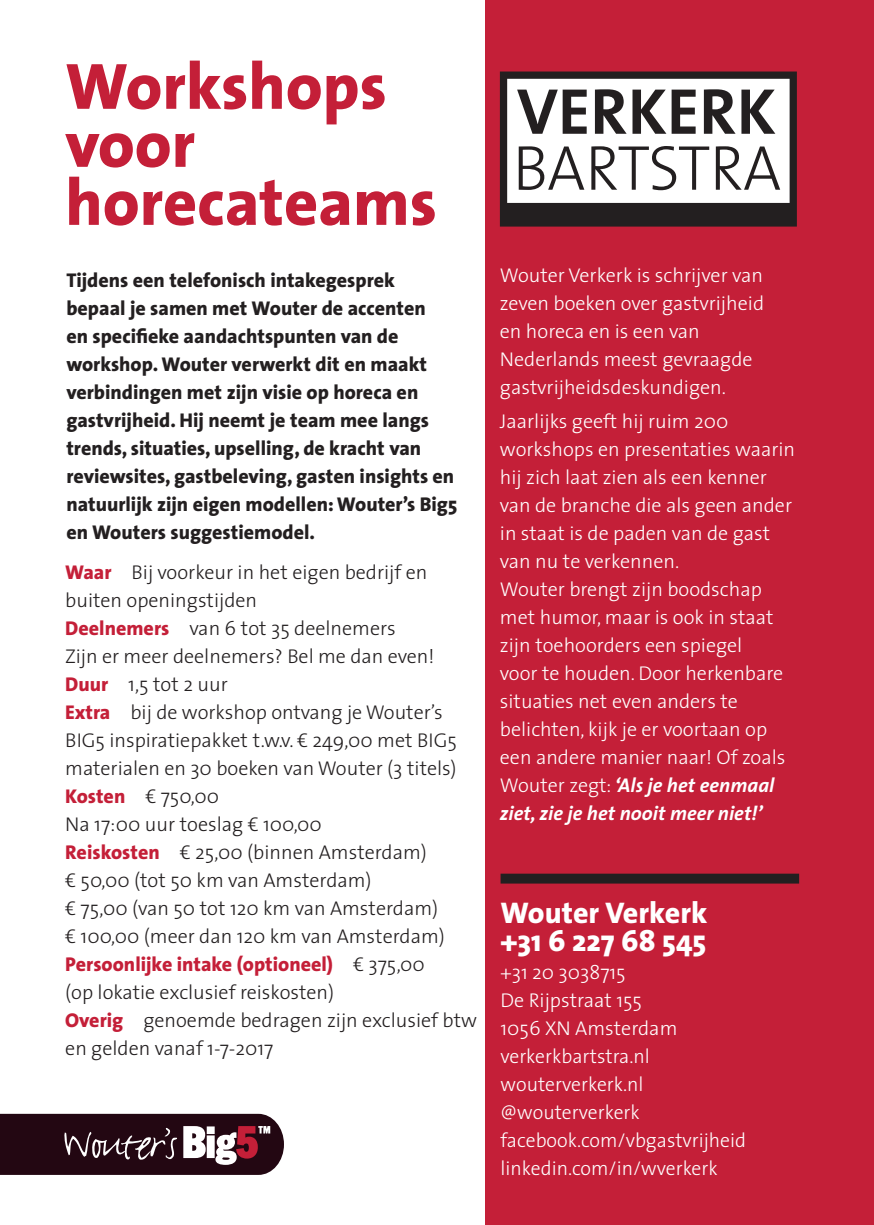
<style>
.page{position:relative;width:874px;height:1225px;background:#fff}
.page>*{position:absolute;margin:0;border:0;box-sizing:border-box;transform-origin:0 0}
.t1{font:800 66px/58px "The Sans";color:#c41f38}
.t2{font:800 30px/28px "The Sans";color:#fff}
.t3{font:300 20px/28px "The Sans";color:#fff}
.t4{font:300 20px/28px "The Sans";color:#231f20}
.t5{font:800 20px/28px "The Sans";color:#231f20}
.s1{font-weight:800;color:#c41f38}
.s2{font-weight:700;font-style:italic}
</style>
<div class="page">
<div style="left:485px;top:0;width:388px;height:1225px;background:#c41f38"></div>
<svg style="left:499px;top:72px;width:297px;height:155px;background:#9f9c9c"></svg>
<svg style="left:517px;top:90px;width:69px;height:44px;background:#989697"></svg>
<svg style="left:594px;top:89px;width:32px;height:45px"></svg>
<svg style="left:632px;top:90px;width:63px;height:44px;background:#878586"></svg>
<svg style="left:703px;top:89px;width:32px;height:45px"></svg>
<svg style="left:741px;top:90px;width:34px;height:44px"></svg>
<svg style="left:518px;top:146px;width:66px;height:44px;background:#bbb9ba"></svg>
<svg style="left:591px;top:146px;width:117px;height:44px;background:#c8c7c7"></svg>
<svg style="left:715px;top:146px;width:64px;height:44px;background:#bcbbbb"></svg>
<svg style="left:0;top:1113px;width:284px;height:62px;background:#482d36"></svg>
<div style="left:500px;top:873px;width:298px;height:10px;background:#231f20"></div>
<h1 class="t1" style="left:65px;top:58px;width:373px">Workshops voor horecateams</h1>
<p class="t5" style="left:66px;top:266px;width:392px">Tijdens een telefonisch intakegesprek bepaal je samen met Wouter de accenten<br>en specifieke aandachtspunten van de workshop.Wouter verwerkt dit en maakt verbindingen met zijn visie op horeca en gastvrijheid. Hij neemt je team mee langs trends, situaties, upselling, de kracht van reviewsites, gastbeleving, gasten insights en natuurlijk zijn eigen modellen:Wouter’s Big5 en Wouters suggestiemodel.</p>
<p class="t4" style="left:65px;top:558px;width:413px"><span class="s1">Waar</span> Bij voorkeur in het eigen bedrijf en buiten openingstijden<br><span class="s1">Deelnemers</span> van 6 tot 35 deelnemers<br>Zijn er meer deelnemers? Bel me dan even!<br><span class="s1">Duur</span> 1,5 tot 2 uur<br><span class="s1">Extra</span> bij de workshop ontvang je Wouter’s BIG5 inspiratiepakket t.w.v. € 249,00 met BIG5 materialen en 30 boeken van Wouter (3 titels)<br><span class="s1">Kosten</span> € 750,00<br>Na 17:00 uur toeslag € 100,00<br><span class="s1">Reiskosten</span> € 25,00 (binnen Amsterdam)<br>€ 50,00 (tot 50 km van Amsterdam)<br>€ 75,00 (van 50 tot 120 km van Amsterdam)<br>€ 100,00 (meer dan 120 km van Amsterdam)<br><span class="s1">Persoonlijke intake (optioneel)</span> € 375,00<br>(op lokatie exclusief reiskosten)<br><span class="s1">Overig</span> genoemde bedragen zijn exclusief btw en gelden vanaf 1-7-2017</p>
<p class="t3" style="left:499px;top:262px;width:265px">Wouter Verkerk is schrijver van zeven boeken over gastvrijheid en horeca en is een van<br>Nederlands meest gevraagde gastvrijheidsdeskundigen.</p>
<p class="t3" style="left:499px;top:407px;width:297px">Jaarlijks geeft hij ruim 200 workshops en presentaties waarin hij zich laat zien als een kenner van de branche die als geen ander in staat is de paden van de gast van nu te verkennen.<br>Wouter brengt zijn boodschap met humor, maar is ook in staat zijn toehoorders een spiegel<br>voor te houden. Door herkenbare situaties net even anders te belichten, kijk je er voortaan op een andere manier naar! Of zoals<br>Wouter zegt: <span class="s2">‘Als je het eenmaal ziet, zie je het nooit meer niet!’</span></p>
<h2 class="t2" style="left:500px;top:899px;width:208px">Wouter Verkerk +31 6 227 68 545</h2>
<p class="t3" style="left:500px;top:958px;width:247px">+31 20 3038715<br>De Rijpstraat 155<br>1056 XN Amsterdam verkerkbartstra.nl wouterverkerk.nl @wouterverkerk facebook.com/vbgastvrijheid linkedin.com/in/wverkerk</p>
</div>
